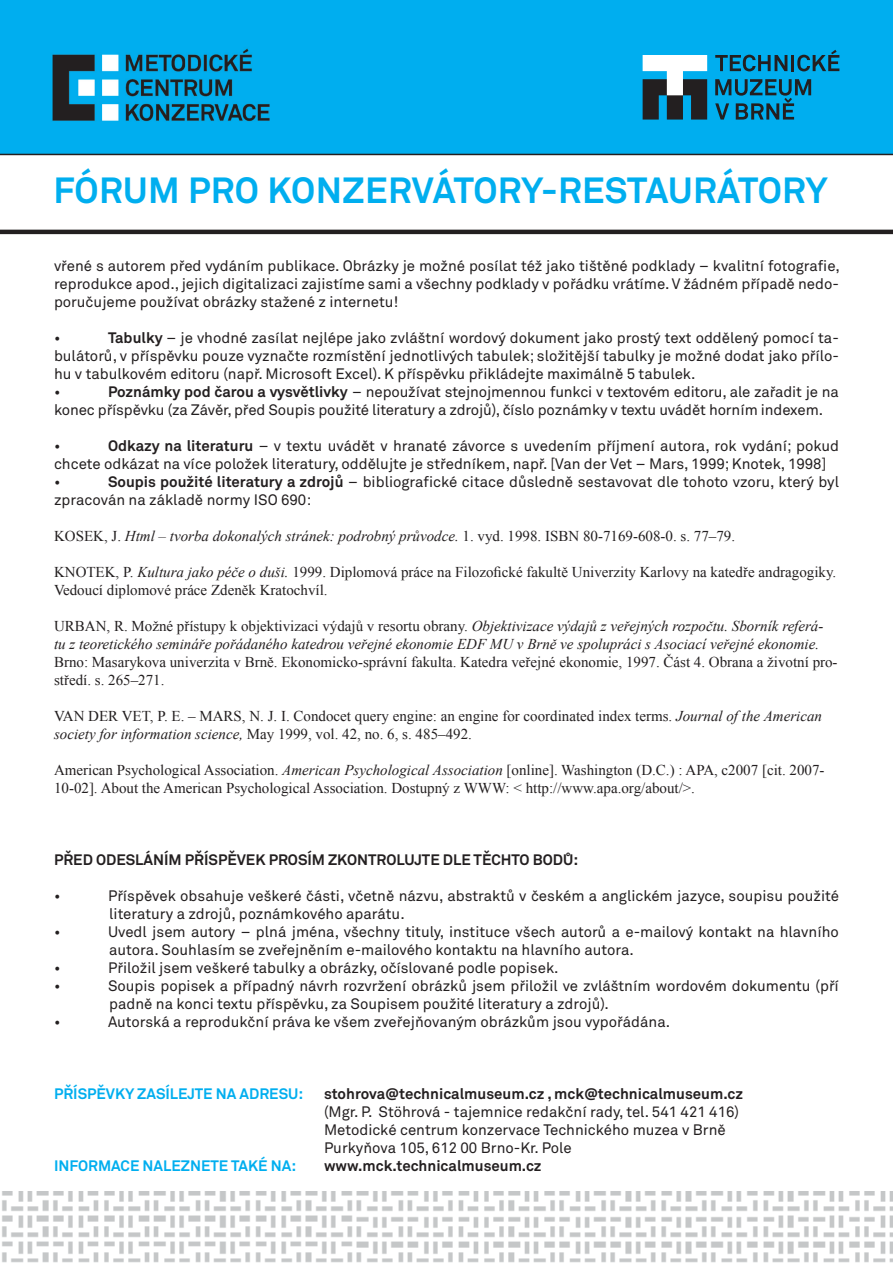
<style>
.page{position:relative;width:893px;height:1263px;background:#fff}
.page>*{position:absolute;margin:0;border:0;box-sizing:border-box;transform-origin:0 0}
.t1{font:700 36px "Akkurat CE";letter-spacing:.005em;color:#00aeef}
.t2{font:15px/18px "Akkurat CE";color:#231f20}
.t3{font:15px/18px "Times New Roman";color:#231f20}
.t4{font:700 15px "Akkurat CE";color:#231f20}
.t5{font:italic 15px "Times New Roman";color:#231f20}
.t6{font:700 15px "Akkurat CE";color:#00aeef}
.s1{font-weight:700}
.s2{font-style:normal}
.s3{font-style:italic}
</style>
<div class="page">
<img style="left:2px;top:1192px;width:891px;height:71px">
<hr style="left:0;top:230px;width:893px;height:4px;background:#231f20">
<div style="left:0;top:0;width:893px;height:155px;background:#00aeef"></div>
<img style="left:36px;top:38px;width:250px;height:99px">
<svg style="left:715px;top:55px;width:72px;height:16px"></svg>
<hr style="left:791px;top:55px;width:3px;height:16px;background:#231f20">
<svg style="left:797px;top:50px;width:42px;height:21px"></svg>
<svg style="left:715px;top:79px;width:96px;height:41px;background:#0b7ca7"></svg>
<svg style="left:643px;top:55px;width:64px;height:65px"></svg>
<p class="t1" style="left:53px;top:167px;width:776px">FÓRUM PRO KONZERVÁTORY-RESTAURÁTORY</p>
<p class="t2" style="left:54px;top:257px;width:787px;text-align:justify">vřené s autorem před vydáním publikace. Obrázky je možné posílat též jako tištěné podklady – kvalitní fotografie, reprodukce apod., jejich digitalizaci zajistíme sami a všechny podklady v pořádku vrátíme. V žádném případě nedo&shy;poručujeme používat obrázky stažené z internetu!</p>
<p class="t2" style="left:54px;top:329px;width:8px">•</p>
<p class="t2" style="left:54px;top:329px;width:786px;text-align:justify;text-indent:54px"><span class="s1">Tabulky</span> – je vhodné zasílat nejlépe jako zvláštní wordový dokument jako prostý text oddělený pomocí ta&shy;bulátorů, v příspěvku pouze vyznačte rozmístění jednotlivých tabulek; složitější tabulky je možné dodat jako přílo&shy;hu v tabulkovém editoru (např. Microsoft Excel). K příspěvku přikládejte maximálně 5 tabulek.</p>
<p class="t2" style="left:54px;top:383px;width:8px">•</p>
<p class="t2" style="left:54px;top:383px;width:786px;text-indent:54px"><span class="s1">Poznámky pod čarou a vysvětlivky</span> – nepoužívat stejnojmennou funkci v textovém editoru, ale zařadit je na konec příspěvku (za Závěr, před Soupis použité literatury a zdrojů), číslo poznámky v textu uvádět horním indexem.</p>
<p class="t2" style="left:54px;top:437px;width:8px">•</p>
<p class="t2" style="left:54px;top:437px;width:786px;text-indent:54px"><span class="s1">Odkazy na literaturu</span> – v textu uvádět v hranaté závorce s uvedením příjmení autora, rok vydání; pokud chcete odkázat na více položek literatury, oddělujte je středníkem, např. [Van der Vet – Mars, 1999; Knotek, 1998]</p>
<p class="t2" style="left:54px;top:473px;width:8px">•</p>
<p class="t2" style="left:54px;top:473px;width:786px;text-indent:54px"><span class="s1">Soupis použité literatury a zdrojů</span> – bibliografické citace důsledně sestavovat dle tohoto vzoru, který byl zpracován na základě normy ISO 690:</p>
<p class="t5" style="left:54px;top:526px;width:683px"><span class="s2">KOSEK, J.</span> Html – tvorba dokonalých stránek: podrobný průvodce. <span class="s2">1. vyd. 1998. ISBN 80-7169-608-0. s. 77–79.</span></p>
<p class="t3" style="left:54px;top:563px;width:784px">KNOTEK, P. <span class="s3">Kultura jako péče o duši.</span> 1999. Diplomová práce na Filozofické fakultě Univerzity Karlovy na katedře andragogiky.<br>Vedoucí diplomové práce Zdeněk Kratochvíl.</p>
<p class="t3" style="left:54px;top:617px;width:785px">URBAN, R. Možné přístupy k objektivizaci výdajů v resortu obrany. <span class="s3">Objektivizace výdajů z veřejných rozpočtu. Sborník referá&shy;tu z teoretického semináře pořádaného katedrou veřejné ekonomie EDF MU v Brně ve spolupráci s Asociací veřejné ekonomie.<br></span>Brno: Masarykova univerzita v Brně. Ekonomicko-správní fakulta. Katedra veřejné ekonomie, 1997. Část 4. Obrana a životní pro&shy;středí. s. 265–271.</p>
<p class="t3" style="left:54px;top:707px;width:769px">VAN DER VET, P. E. – MARS, N. J. I. Condocet query engine: an engine for coordinated index terms. <span class="s3">Journal of the American society for information science,</span> May 1999, vol. 42, no. 6, s. 485–492.</p>
<p class="t3" style="left:54px;top:761px;width:772px">American Psychological Association. <span class="s3">American Psychological Association</span> [online]. Washington (D.C.) : APA, c2007 [cit. 2007-<br>10-02]. About the American Psychological Association. Dostupný z WWW: &lt; http://www.apa.org/about/&gt;.</p>
<p class="t4" style="left:54px;top:851px;width:526px">PŘED ODESLÁNÍM PŘÍSPĚVEK PROSÍM ZKONTROLUJTE DLE TĚCHTO BODŮ:</p>
<p class="t2" style="left:54px;top:887px;width:8px">•</p>
<p class="t2" style="left:108px;top:887px;width:732px">Příspěvek obsahuje veškeré části, včetně názvu, abstraktů v českém a anglickém jazyce, soupisu použité literatury a zdrojů, poznámkového aparátu.</p>
<p class="t2" style="left:54px;top:923px;width:8px">•</p>
<p class="t2" style="left:108px;top:923px;width:732px">Uvedl jsem autory – plná jména, všechny tituly, instituce všech autorů a e-mailový kontakt na hlavního autora. Souhlasím se zveřejněním e-mailového kontaktu na hlavního autora.</p>
<p class="t2" style="left:54px;top:959px;width:8px">•</p>
<p class="t2" style="left:108px;top:959px;width:452px">Přiložil jsem veškeré tabulky a obrázky, očíslované podle popisek.</p>
<p class="t2" style="left:54px;top:977px;width:8px">•</p>
<p class="t2" style="left:108px;top:977px;width:732px">Soupis popisek a případný návrh rozvržení obrázků jsem přiložil ve zvláštním wordovém dokumentu (pří padně na konci textu příspěvku, za Soupisem použité literatury a zdrojů).</p>
<p class="t2" style="left:54px;top:1013px;width:8px">•</p>
<p class="t2" style="left:108px;top:1013px;width:564px">Autorská a reprodukční práva ke všem zveřejňovaným obrázkům jsou vypořádána.</p>
<p class="t6" style="left:54px;top:1085px;width:251px">PŘÍSPĚVKY ZASÍLEJTE NA ADRESU:</p>
<p class="t4" style="left:324px;top:1085px;width:420px">stohrova@technicalmuseum.cz , mck@technicalmuseum.cz</p>
<p class="t2" style="left:324px;top:1103px;width:416px">(Mgr. P. Stöhrová - tajemnice redakční rady, tel. 541 421 416)</p>
<p class="t2" style="left:324px;top:1121px;width:403px">Metodické centrum konzervace Technického muzea v Brně</p>
<p class="t2" style="left:324px;top:1139px;width:249px">Purkyňova 105, 612 00 Brno-Kr. Pole</p>
<p class="t6" style="left:54px;top:1157px;width:244px">INFORMACE NALEZNETE TAKÉ NA:</p>
<p class="t4" style="left:324px;top:1157px;width:219px">www.mck.technicalmuseum.cz</p>
</div>
